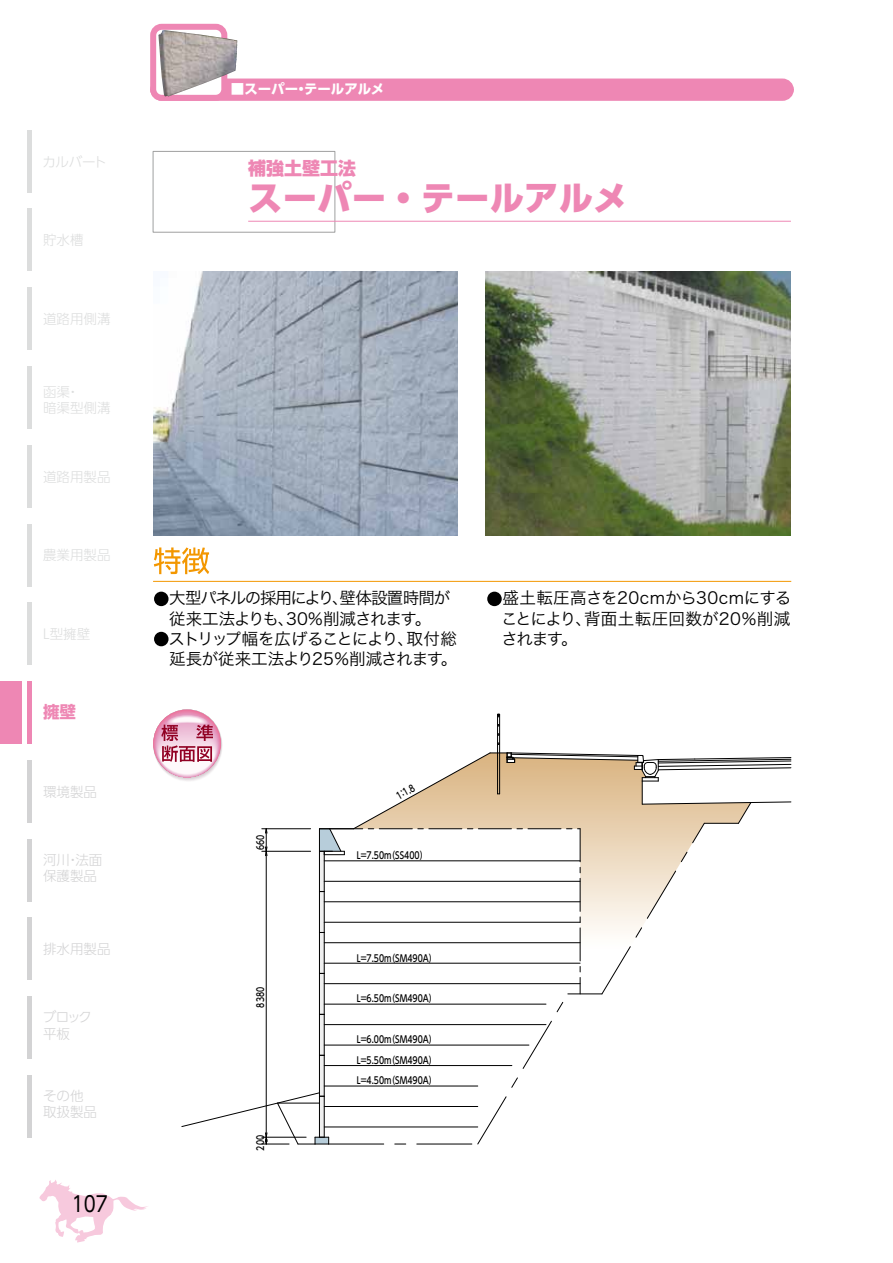
<style>
.page{position:relative;width:893px;height:1263px;background:#fff}
.page>*{position:absolute;margin:0;border:0;box-sizing:border-box;transform-origin:0 0}
.t1{font:800 34.5px "UD Shin Go Pro";color:#ee87b4}
.t2{font:21.3px "UD Shin Go Pro";color:#000;scale:.86 1}
.t3{font:800 18px "UD Shin Go Pro";color:#ee87b4}
.t4{font:16.5px/20.1px "Hira Kaku Pro W3";letter-spacing:.02em;color:#000}
.t5{font:16.5px/20.1px "Hira Kaku Pro W3";letter-spacing:-.065em;color:#000}
.t6{font:16.5px "Hira Kaku Pro W3";letter-spacing:-.075em;color:#000}
.t7{font:16.5px "Hira Kaku Pro W3";letter-spacing:-.025em;color:#000}
.t8{font:16.5px "Hira Kaku Pro W3";letter-spacing:-.045em;color:#000}
.t9{font:700 16.5px "UD Shin Go Pro";color:#ee87b4}
.t10{font:300 13.5px/16.2px "UD Shin Go Pro";color:#dcdddd}
.t11{font:300 13.5px/16.2px "UD Shin Go Pro";color:#d3d3d4}
.t12{font:700 13.5px "UD Shin Go Pro";letter-spacing:-.005em;color:#fff}
.t13{font:500 9.75px "UD Shin Go Pro";color:#000;scale:.8 1}
</style>
<div class="page">
<div style="left:153px;top:151px;width:182px;height:82px;border:1px solid #9fa0a0"></div>
<img style="left:153px;top:272px;width:305px;height:263px">
<img style="left:486px;top:272px;width:304px;height:263px">
<svg style="left:154px;top:547px;width:55px;height:27px"></svg>
<hr style="left:248px;top:221px;width:543px;height:1px;background:#ee87b4">
<hr style="left:153px;top:581px;width:638px;height:1px;background:#f39700">
<div style="left:154px;top:592px;width:15px;height:14px;background:#000;border-radius:50%"></div>
<div style="left:487px;top:592px;width:15px;height:14px;background:#000;border-radius:50%"></div>
<div style="left:154px;top:632px;width:15px;height:14px;background:#000;border-radius:50%"></div>
<svg style="left:39px;top:1180px;width:109px;height:62px"></svg>
<div style="left:153px;top:82px;width:638px;height:16px;background:#ee87b4;border-radius:8px"></div>
<div style="left:150px;top:79px;width:644px;height:22px;border:6px solid #ee87b4;border-radius:8px"></div>
<div style="left:150px;top:24px;width:77px;height:77px;border:6px solid #ee87b4;border-radius:9px"></div>
<div style="left:27px;top:130px;width:5px;height:63px;background:#dcdddd"></div>
<div style="left:27px;top:208px;width:5px;height:63px;background:#dcdddd"></div>
<div style="left:27px;top:287px;width:5px;height:63px;background:#dcdddd"></div>
<div style="left:27px;top:366px;width:5px;height:63px;background:#dcdddd"></div>
<div style="left:27px;top:445px;width:5px;height:63px;background:#dcdddd"></div>
<div style="left:27px;top:524px;width:5px;height:62px;background:#dcdddd"></div>
<div style="left:27px;top:602px;width:5px;height:63px;background:#dcdddd"></div>
<div style="left:0;top:681px;width:21px;height:63px;background:#ee87b4"></div>
<div style="left:27px;top:681px;width:5px;height:63px;background:#ee87b4"></div>
<div style="left:27px;top:760px;width:5px;height:63px;background:#d3d3d4"></div>
<div style="left:27px;top:838px;width:5px;height:63px;background:#d3d3d4"></div>
<div style="left:27px;top:917px;width:5px;height:63px;background:#d3d3d4"></div>
<div style="left:27px;top:996px;width:5px;height:63px;background:#d3d3d4"></div>
<div style="left:27px;top:1075px;width:5px;height:63px;background:#d3d3d4"></div>
<img style="left:158px;top:30px;width:79px;height:67px">
<svg style="left:153px;top:709px;width:639px;height:436px"></svg>
<h3 class="t10" style="left:43px;top:153px;width:66px">カルバート</h3>
<h3 class="t10" style="left:43px;top:232px;width:42px">貯水槽</h3>
<h3 class="t10" style="left:43px;top:310px;width:69px">道路用側溝</h3>
<h3 class="t10" style="left:43px;top:383px;width:69px">函渠・<br>暗渠型側溝</h3>
<h3 class="t10" style="left:43px;top:468px;width:69px">道路用製品</h3>
<h3 class="t10" style="left:43px;top:547px;width:69px">農業用製品</h3>
<h3 class="t10" style="left:43px;top:625px;width:49px">L型擁壁</h3>
<h3 class="t9" style="left:43px;top:698px;width:34px">擁壁</h3>
<h3 class="t11" style="left:43px;top:783px;width:55px">環境製品</h3>
<h3 class="t11" style="left:43px;top:851px;width:61px">河川・法面保護製品</h3>
<h3 class="t11" style="left:43px;top:940px;width:69px">排水用製品</h3>
<h3 class="t11" style="left:43px;top:1008px;width:51px">ブロック平板</h3>
<h3 class="t11" style="left:43px;top:1087px;width:55px">その他取扱製品</h3>
<h2 class="t2" style="left:72px;top:1187px;width:44px">107</h2>
<h3 class="t12" style="left:231px;top:78px;width:155px">■スーパー・テールアルメ</h3>
<h3 class="t3" style="left:248px;top:154px;width:109px">補強土壁工法</h3>
<h1 class="t1" style="left:248px;top:169px;width:381px">スーパー・テールアルメ</h1>
<h3 class="t5" style="left:169px;top:587px;width:283px">大型パネルの採用により、壁体設置時間が従来工法よりも、30％削減されます。</h3>
<h3 class="t4" style="left:501px;top:587px;width:291px">盛土転圧高さを20cmから30cmにすることにより、背面土転圧回数が20％削減</h3>
<h3 class="t6" style="left:169px;top:624px;width:290px">ストリップ幅を広げることにより、取付総</h3>
<h3 class="t8" style="left:502px;top:624px;width:78px">されます。</h3>
<h3 class="t7" style="left:169px;top:644px;width:290px">延長が従来工法より25％削減されます。</h3>
<p class="t13" style="left:252px;top:850px;width:21px;rotate:-90deg">660</p>
<p class="t13" style="left:252px;top:1007px;width:27px;rotate:-90deg">8380</p>
<p class="t13" style="left:252px;top:1150px;width:21px;rotate:-90deg">200</p>
<p class="t13" style="left:393px;top:789px;width:26px;rotate:-29deg">1：1 . 8</p>
<p class="t13" style="left:357px;top:847px;width:90px">L＝7.50m（SS400）</p>
<p class="t13" style="left:357px;top:950px;width:101px">L＝7.50m（SM490A）</p>
<p class="t13" style="left:357px;top:991px;width:101px">L＝6.50m（SM490A）</p>
<p class="t13" style="left:357px;top:1032px;width:101px">L＝6.00m（SM490A）</p>
<p class="t13" style="left:357px;top:1073px;width:101px">L＝4.50m（SM490A）</p>
<p class="t13" style="left:357px;top:1052px;width:101px">L＝5.50m（SM490A）</p>
</div>
